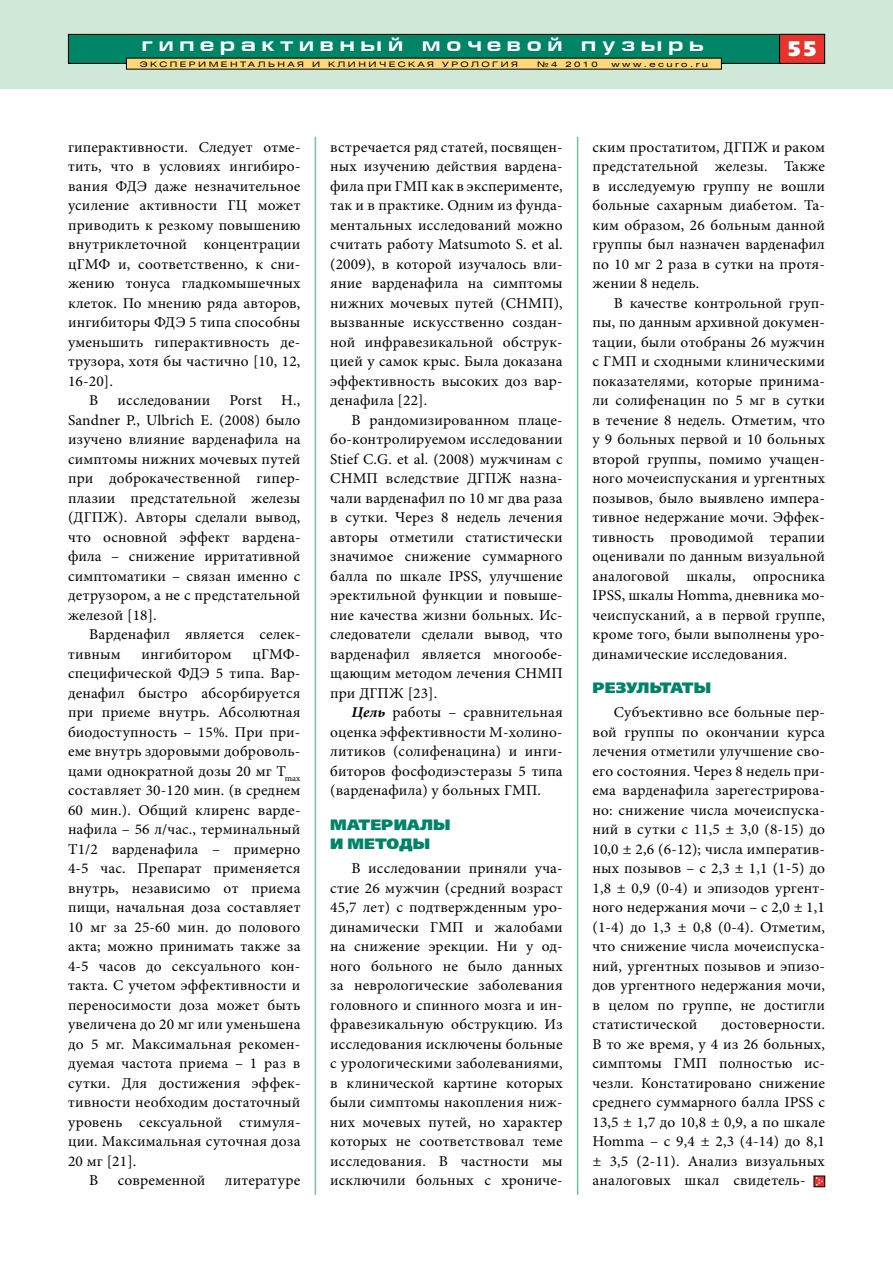
<style>
.page{position:relative;width:893px;height:1263px;background:#fff}
.page>*{position:absolute;margin:0;border:0;box-sizing:border-box;transform-origin:0 0}
.t1{font:21px "Free Set Black C";color:#fff}
.t2{font:700 19.5px "Europe Ext";letter-spacing:.3em;color:#fff}
.t3{font:15px/19.5px "Minion Pro";letter-spacing:.01em;color:#000;text-align:justify}
.t4{font:15px/19.5px "Free Set Black C";letter-spacing:.01em;color:#008468}
.t5{font:15px "Free Set Black C";letter-spacing:-.035em;color:#008468}
.t6{font:7.5px "Helios Ext";letter-spacing:.26em;color:#000;scale:1.25 1}
.s1{font-weight:700;font-style:italic}
</style>
<div class="page">
<div style="left:0;top:0;width:893px;height:89px;background:#d0e8d7"></div>
<div style="left:68px;top:34px;width:757px;height:29px;background:#008468"></div>
<div style="left:68px;top:34px;width:757px;height:30px;border:1px solid #000"></div>
<div style="left:780px;top:34px;width:45px;height:29px;background:#e7332c"></div>
<div style="left:779px;top:34px;width:46px;height:30px;border:1px solid #000"></div>
<svg style="left:126px;top:58px;width:596px;height:12px;background:#d7b96a"></svg>
<hr style="left:315px;top:137px;width:1px;height:1058px;background:#78c19b">
<hr style="left:577px;top:137px;width:1px;height:1058px;background:#78c19b">
<svg style="left:816px;top:1177px;width:7px;height:9px"></svg>
<h2 class="t2" style="left:142px;top:33px;width:564px">гиперактивный мочевой пузырь</h2>
<p class="t6" style="left:140px;top:59px;width:145px">ЭксперименТАЛЬН АЯ И</p>
<p class="t6" style="left:328px;top:59px;width:25px">КЛИНИ</p>
<p class="t6" style="left:379px;top:59px;width:16px">Ч ЕСК</p>
<p class="t6" style="left:418px;top:59px;width:82px">АЯ УР ОЛОГИ Я</p>
<p class="t6" style="left:537px;top:59px;width:50px">№4 2010</p>
<p class="t6" style="left:611px;top:59px;width:79px">www.ecuro.ru</p>
<h1 class="t1" style="left:786px;top:37px;width:33px">55</h1>
<p class="t3" style="left:68px;top:137px;width:234px">гиперактивности. Следует отме-</p>
<p class="t3" style="left:68px;top:157px;width:234px">тить, что в условиях ингибиро-</p>
<p class="t3" style="left:68px;top:176px;width:234px">вания ФДЭ даже незначительное</p>
<p class="t3" style="left:68px;top:196px;width:234px">усиление активности ГЦ может</p>
<p class="t3" style="left:68px;top:215px;width:234px">приводить к резкому повышению</p>
<p class="t3" style="left:68px;top:235px;width:234px">внутриклеточной концентрации</p>
<p class="t3" style="left:68px;top:254px;width:234px">цГМФ и, соответственно, к сни-</p>
<p class="t3" style="left:68px;top:274px;width:234px">жению тонуса гладкомышечных</p>
<p class="t3" style="left:68px;top:293px;width:234px">клеток. По мнению ряда авторов,</p>
<p class="t3" style="left:68px;top:313px;width:234px">ингибиторы ФДЭ 5 типа способны</p>
<p class="t3" style="left:68px;top:332px;width:234px">уменьшить гиперактивность де-</p>
<p class="t3" style="left:68px;top:352px;width:234px">трузора, хотя бы частично [10, 12,</p>
<p class="t3" style="left:68px;top:371px;width:46px">16-20].</p>
<p class="t3" style="left:89px;top:391px;width:11px">В</p>
<p class="t3" style="left:118px;top:391px;width:94px">исследовании</p>
<p class="t3" style="left:230px;top:391px;width:34px">Porst</p>
<p class="t3" style="left:68px;top:391px;width:234px;text-indent:213px">H., Sandner P., Ulbrich E. (2008) было изучено влияние варденафила на симптомы нижних мочевых путей при доброкачественной гипер&shy;плазии предстательной железы (ДГПЖ). Авторы сделали вывод, что основной эффект вардена&shy;фила – снижение ирритативной симптоматики – связан именно с детрузором, а не с предстательной железой [18].</p>
<p class="t3" style="left:68px;top:625px;width:234px;text-indent:21px">Варденафил является селек&shy;тивным</p>
<p class="t3" style="left:141px;top:644px;width:92px">ингибитором</p>
<p class="t3" style="left:252px;top:644px;width:50px">цГМФ-</p>
<p class="t3" style="left:68px;top:664px;width:234px">специфической ФДЭ 5 типа. Вар-</p>
<p class="t3" style="left:68px;top:683px;width:234px">денафил быстро абсорбируется</p>
<p class="t3" style="left:68px;top:703px;width:234px">при приеме внутрь. Абсолютная</p>
<p class="t3" style="left:68px;top:722px;width:234px">биодоступность – 15%. При при-</p>
<p class="t3" style="left:68px;top:742px;width:234px">еме внутрь здоровыми доброволь-</p>
<p class="t3" style="left:68px;top:761px;width:234px">цами однократной дозы 20 мг T<sub>mах</sub></p>
<p class="t3" style="left:68px;top:781px;width:234px">составляет 30-120 мин. (в среднем</p>
<p class="t3" style="left:68px;top:800px;width:234px">60 мин.). Общий клиренс варде-</p>
<p class="t3" style="left:68px;top:820px;width:234px">нафила – 56 л/час., терминальный</p>
<p class="t3" style="left:68px;top:839px;width:234px">Т1/2 варденафила – примерно</p>
<p class="t3" style="left:68px;top:859px;width:234px">4-5 час. Препарат применяется</p>
<p class="t3" style="left:68px;top:878px;width:234px">внутрь, независимо от приема</p>
<p class="t3" style="left:68px;top:898px;width:234px">пищи, начальная доза составляет</p>
<p class="t3" style="left:68px;top:917px;width:234px">10 мг за 25-60 мин. до полового</p>
<p class="t3" style="left:68px;top:937px;width:234px">акта; можно принимать также за</p>
<p class="t3" style="left:68px;top:956px;width:234px">4-5 часов до сексуального кон-</p>
<p class="t3" style="left:68px;top:976px;width:234px">такта. С учетом эффективности и</p>
<p class="t3" style="left:68px;top:995px;width:234px">переносимости доза может быть</p>
<p class="t3" style="left:68px;top:1015px;width:234px">увеличена до 20 мг или уменьшена</p>
<p class="t3" style="left:68px;top:1034px;width:234px">до 5 мг. Максимальная рекомен-</p>
<p class="t3" style="left:68px;top:1054px;width:234px">дуемая частота приема – 1 раз в</p>
<p class="t3" style="left:68px;top:1073px;width:234px">сутки. Для достижения эффек-</p>
<p class="t3" style="left:68px;top:1093px;width:234px">тивности необходим достаточный</p>
<p class="t3" style="left:68px;top:1112px;width:234px">уровень сексуальной стимуля-</p>
<p class="t3" style="left:68px;top:1132px;width:234px">ции. Максимальная суточная доза</p>
<p class="t3" style="left:68px;top:1151px;width:70px">20 мг [21].</p>
<p class="t3" style="left:89px;top:1171px;width:11px">В</p>
<p class="t3" style="left:118px;top:1171px;width:89px">современной</p>
<p class="t3" style="left:225px;top:1171px;width:77px">литературе</p>
<p class="t3" style="left:330px;top:137px;width:234px">встречается ряд статей, посвящен&shy;ных изучению действия вардена&shy;фила при ГМП как в эксперименте, так и в практике. Одним из фунда&shy;ментальных исследований можно считать работу Matsumoto S. et al. (2009), в которой изучалось вли&shy;яние варденафила на симптомы нижних мочевых путей (СНМП), вызванные искусственно создан&shy;ной инфравезикальной обструк&shy;цией у самок крыс. Была доказана эффективность высоких доз вар&shy;денафила [22].</p>
<p class="t3" style="left:330px;top:410px;width:234px;text-indent:21px">В рандомизированном плаце&shy;бо-контролируемом исследовании Stief C.G. et al. (2008) мужчинам с СНМП вследствие ДГПЖ назна&shy;чали варденафил по 10 мг два раза в сутки. Через 8 недель лечения авторы отметили статистически значимое снижение суммарного балла по шкале IPSS, улучшение эректильной функции и повыше&shy;ние качества жизни больных. Ис&shy;следователи сделали вывод, что варденафил является многообе&shy;щающим методом лечения СНМП при ДГПЖ [23].</p>
<p class="t3" style="left:330px;top:703px;width:234px;text-indent:21px"><span class="s1">Цель</span> работы – сравнительная оценка эффективности М-холино&shy;литиков (солифенацина) и инги&shy;биторов фосфодиэстеразы 5 типа (варденафила) у больных ГМП.</p>
<p class="t4" style="left:330px;top:815px;width:122px">Материалы и методы</p>
<p class="t3" style="left:330px;top:859px;width:234px;text-indent:21px">В исследовании приняли уча&shy;стие 26 мужчин (средний возраст 45,7 лет) с подтвержденным уро&shy;динамически ГМП и жалобами на снижение эрекции. Ни у од&shy;ного больного не было данных за неврологические заболевания головного и спинного мозга и ин&shy;фравезикальную обструкцию. Из исследования исключены больные с урологическими заболеваниями, в клинической картине которых были симптомы накопления ниж&shy;них мочевых путей, но характер которых не соответствовал теме исследования. В частности мы исключили больных с хрониче-</p>
<p class="t3" style="left:592px;top:137px;width:234px">ским простатитом, ДГПЖ и раком предстательной железы. Также в исследуемую группу не вошли больные сахарным диабетом. Та&shy;ким образом, 26 больным данной группы был назначен варденафил по 10 мг 2 раза в сутки на протя&shy;жении 8 недель.</p>
<p class="t3" style="left:592px;top:293px;width:234px;text-indent:21px">В качестве контрольной груп&shy;пы, по данным архивной докумен&shy;тации, были отобраны 26 мужчин с ГМП и сходными клиническими показателями, которые принима&shy;ли солифенацин по 5 мг в сутки в течение 8 недель. Отметим, что у 9 больных первой и 10 больных второй группы, помимо учащен&shy;ного мочеиспускания и ургентных позывов, было выявлено импера&shy;тивное недержание мочи. Эффек&shy;тивность проводимой терапии оценивали по данным визуальной аналоговой шкалы, опросника IPSS, шкалы Homma, дневника мо&shy;чеиспусканий, а в первой группе, кроме того, были выполнены уро&shy;динамические исследования.</p>
<p class="t5" style="left:592px;top:679px;width:120px">Результаты</p>
<p class="t3" style="left:592px;top:703px;width:234px;text-indent:21px">Субъективно все больные пер&shy;вой группы по окончании курса лечения отметили улучшение сво&shy;его состояния. Через 8 недель при&shy;ема варденафила зарегестрирова&shy;но: снижение числа мочеиспуска&shy;ний в сутки с 11,5 ± 3,0 (8-15) до 10,0 ± 2,6 (6-12); числа императив&shy;ных позывов – с 2,3 ± 1,1 (1-5) до 1,8 ± 0,9 (0-4) и эпизодов ургент&shy;ного недержания мочи – с 2,0 ± 1,1 (1-4) до 1,3 ± 0,8 (0-4). Отметим, что снижение числа мочеиспуска&shy;ний, ургентных позывов и эпизо&shy;дов ургентного недержания мочи, в целом по группе, не достигли статистической</p>
<p class="t3" style="left:592px;top:1015px;width:234px;text-indent:129px">достоверности.<br>В то же время, у 4 из 26 больных, симптомы ГМП полностью ис&shy;чезли. Констатировано снижение среднего суммарного балла IPSS с 13,5 ± 1,7 до 10,8 ± 0,9, а по шкале Homma – с 9,4 ± 2,3 (4-14) до 8,1 ± 3,5 (2-11). Анализ визуальных аналоговых шкал свидетель-</p>
</div>
